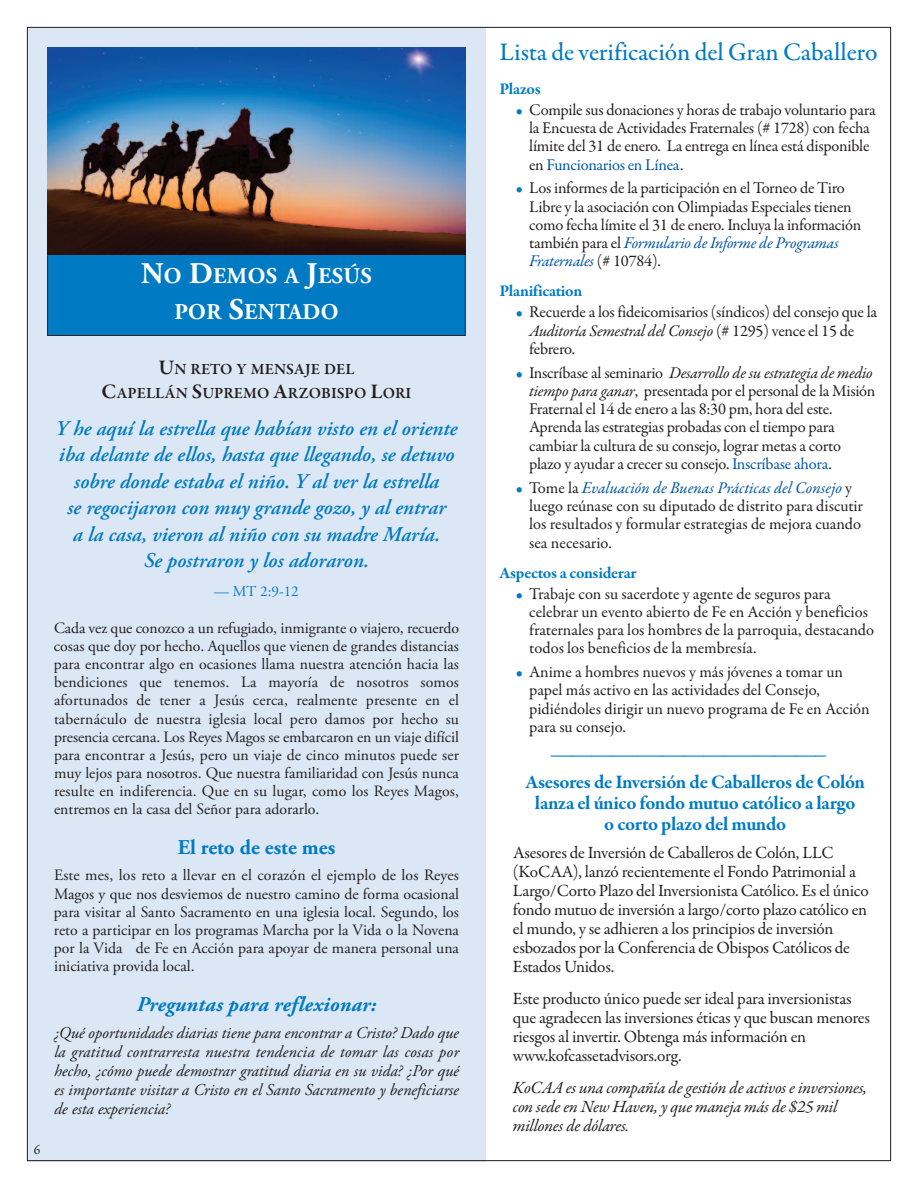
<style>
.page{position:relative;width:918px;height:1188px;background:#fff}
.page>*{position:absolute;margin:0;border:0;box-sizing:border-box;transform-origin:0 0}
.t1{font:500 25.5px "Garamond Premr Pro";color:#007bc3}
.t2{font:700 22.5px/36px "Adobe Garamond Pro";letter-spacing:.015em;color:#fff;text-align:center}
.t3{font:italic 600 21px/26.4px "Adobe Garamond Pro";color:#007bc3;text-align:center}
.t4{font:700 21px "Adobe Garamond Pro";color:#007bc3}
.t5{font:italic 700 21px "Adobe Garamond Pro";letter-spacing:.01em;color:#007bc3}
.t6{font:700 19.5px/20.5px "Garamond Premr Pro";letter-spacing:-.015em;color:#007bc3;text-align:center}
.t7{font:17.25px/19px "Garamond Premr Pro";letter-spacing:-.015em;color:#231f20}
.t8{font:italic 17.25px/19px "Garamond Premr Pro";letter-spacing:-.02em;color:#231f20}
.t9{font:16.5px/18.3px "Garamond Premr Pro";letter-spacing:-.01em;color:#231f20}
.t10{font:italic 16.5px/18.9px "Adobe Garamond Pro";color:#231f20;text-align:justify}
.t11{font:700 16.5px "Garamond Premr Pro";letter-spacing:-.015em;color:#007bc3}
.t12{font:15.75px/18.1px "Adobe Garamond Pro";color:#231f20;text-align:justify}
.t13{font:600 15.75px/23.4px "Garamond Premr Pro";letter-spacing:.005em;color:#231f20;text-align:center}
.t14{font:15px "Adobe Garamond Pro";color:#007bc3}
.t15{font:13.5px "Garamond Premr Pro";color:#231f20}
.s1{font-size:30px}
.s2{font-size:21px}
.s3{color:#007bc3}
.s4{color:#0155a5}
.s5{font-style:italic;color:#0155a5}
.s6{font-style:italic}
</style>
<div class="page">
<div style="left:27px;top:27px;width:459px;height:1134px;background:#dbe7f5"></div>
<div style="left:48px;top:253px;width:417px;height:82px;background:#007bc3"></div>
<div style="left:47px;top:253px;width:419px;height:83px;border:1px solid #231f20"></div>
<img style="left:47px;top:47px;width:419px;height:207px">
<h2 class="t2" style="left:141px;top:260px;width:232px"><span class="s1">N</span>O <span class="s1">D</span>EMOS A <span class="s1">J</span>ESÚS<br>POR <span class="s1">S</span>ENTADO</h2>
<p class="t15" style="left:34px;top:1145px;width:8px">6</p>
<p class="t13" style="left:102px;top:359px;width:311px"><span class="s2">U</span>N RETO Y MENSAJE DEL<br><span class="s2">C</span>APELLÁN <span class="s2">S</span>UPREMO <span class="s2">A</span>RZOBISPO <span class="s2">L</span>ORI</p>
<p class="t3" style="left:56px;top:417px;width:403px">Y he aquí la estrella que habían visto en el oriente iba delante de ellos, hasta que llegando, se detuvo sobre donde estaba el niño. Y al ver la estrella<br>se regocijaron con muy grande gozo, y al entrar<br>a la casa, vieron al niño con su madre María.<br>Se postraron y los adoraron.</p>
<p class="t14" style="left:214px;top:586px;width:86px">— MT 2:9-12</p>
<p class="t12" style="left:54px;top:620px;width:407px">Cada vez que conozco a un refugiado, inmigrante o viajero, recuerdo cosas que doy por hecho. Aquellos que vienen de grandes distancias para encontrar algo en ocasiones llama nuestra atención hacia las bendiciones que tenemos. La mayoría de nosotros somos afortunados de tener a Jesús cerca, realmente presente en el tabernáculo de nuestra iglesia local pero damos por hecho su presencia cercana. Los Reyes Magos se embarcaron en un viaje difícil para encontrar a Jesús, pero un viaje de cinco minutos puede ser muy lejos para nosotros. Que nuestra familiaridad con Jesús nunca resulte en indiferencia. Que en su lugar, como los Reyes Magos, entremos en la casa del Señor para adorarlo.</p>
<p class="t4" style="left:178px;top:839px;width:159px">El reto de este mes</p>
<p class="t12" style="left:54px;top:868px;width:407px">Este mes, los reto a llevar en el corazón el ejemplo de los Reyes Magos y que nos desviemos de nuestro camino de forma ocasional para visitar al Santo Sacramento en una iglesia local. Segundo, los reto a participar en los programas Marcha por la Vida o la Novena por la Vida de Fe en Acción para apoyar de manera personal una iniciativa provida local.</p>
<p class="t5" style="left:137px;top:997px;width:241px">Preguntas para reflexionar:</p>
<p class="t10" style="left:54px;top:1025px;width:407px">¿Qué oportunidades diarias tiene para encontrar a Cristo? Dado que la gratitud contrarresta nuestra tendencia de tomar las cosas por hecho, ¿cómo puede demostrar gratitud diaria en su vida? ¿Por qué es importante visitar a Cristo en el Santo Sacramento y beneficiarse de esta experiencia?</p>
<h1 class="t1" style="left:500px;top:42px;width:380px">Lista de verificación del Gran Caballero</h1>
<p class="t11" style="left:500px;top:82px;width:43px">Plazos</p>
<p class="t9" style="left:529px;top:102px;width:348px;text-indent:-14px"><span class="s3">•</span> Compile sus donaciones y horas de trabajo voluntario para la Encuesta de Actividades Fraternales (# 1728) con fecha límite del 31 de enero. La entrega en línea está disponible en <span class="s4">Funcionarios en Línea</span>.</p>
<p class="t9" style="left:529px;top:180px;width:334px;text-indent:-13px"><span class="s3">•</span> Los informes de la participación en el Torneo de Tiro Libre y la asociación con Olimpiadas Especiales tienen como fecha límite el 31 de enero. Incluya la información también para el <span class="s5">Formulario de Informe de Programas Fraternales</span> (# 10784).</p>
<p class="t11" style="left:500px;top:285px;width:84px">Planification</p>
<p class="t9" style="left:529px;top:304px;width:349px;text-indent:-13px"><span class="s3">•</span> Recuerde a los fideicomisarios (síndicos) del consejo que la<br><span class="s6">Auditoría Semestral del Consejo</span> (# 1295) vence el 15 de febrero.</p>
<p class="t9" style="left:529px;top:365px;width:348px;text-indent:-13px"><span class="s3">•</span> Inscríbase al seminario <span class="s6">Desarrollo de su estrategia de medio tiempo para ganar</span>, presentada por el personal de la Misión Fraternal el 14 de enero a las 8:30 pm, hora del este.<br>Aprenda las estrategias probadas con el tiempo para cambiar la cultura de su consejo, lograr metas a corto plazo y ayudar a crecer su consejo. <span class="s4">Inscríbase ahora</span>.</p>
<p class="t9" style="left:529px;top:480px;width:336px;text-indent:-13px"><span class="s3">•</span> Tome la <span class="s5">Evaluación de Buenas Prácticas del Consejo</span> y luego reúnase con su diputado de distrito para discutir los resultados y formular estrategias de mejora cuando sea necesario.</p>
<p class="t11" style="left:500px;top:566px;width:139px">Aspectos a considerar</p>
<p class="t9" style="left:529px;top:586px;width:346px;text-indent:-13px"><span class="s3">•</span> Trabaje con su sacerdote y agente de seguros para celebrar un evento abierto de Fe en Acción y beneficios fraternales para los hombres de la parroquia, destacando todos los beneficios de la membresía.</p>
<p class="t9" style="left:529px;top:664px;width:342px;text-indent:-14px"><span class="s3">•</span> Anime a hombres nuevos y más jóvenes a tomar un papel más activo en las actividades del Consejo, pidiéndoles dirigir un nuevo programa de Fe en Acción para su consejo.</p>
<p class="t4" style="left:551px;top:739px;width:277px">___________________________</p>
<p class="t6" style="left:525px;top:774px;width:341px">Asesores de Inversión de Caballeros de Colón lanza el único fondo mutuo católico a largo<br>o corto plazo del mundo</p>
<p class="t7" style="left:513px;top:844px;width:357px">Asesores de Inversión de Caballeros de Colón, LLC (KoCAA), lanzó recientemente el Fondo Patrimonial a Largo/Corto Plazo del Inversionista Católico. Es el único fondo mutuo de inversión a largo/corto plazo católico en el mundo, y se adhieren a los principios de inversión esbozados por la Conferencia de Obispos Católicos de Estados Unidos.</p>
<p class="t7" style="left:513px;top:991px;width:358px">Este producto único puede ser ideal para inversionistas que agradecen las inversiones éticas y que buscan menores riesgos al invertir. Obtenga más información en www.kofcassetadvisors.org.</p>
<p class="t8" style="left:513px;top:1080px;width:356px">KoCAA es una compañía de gestión de activos e inversiones, con sede en New Haven, y que maneja más de $25 mil millones de dólares.</p>
</div>
